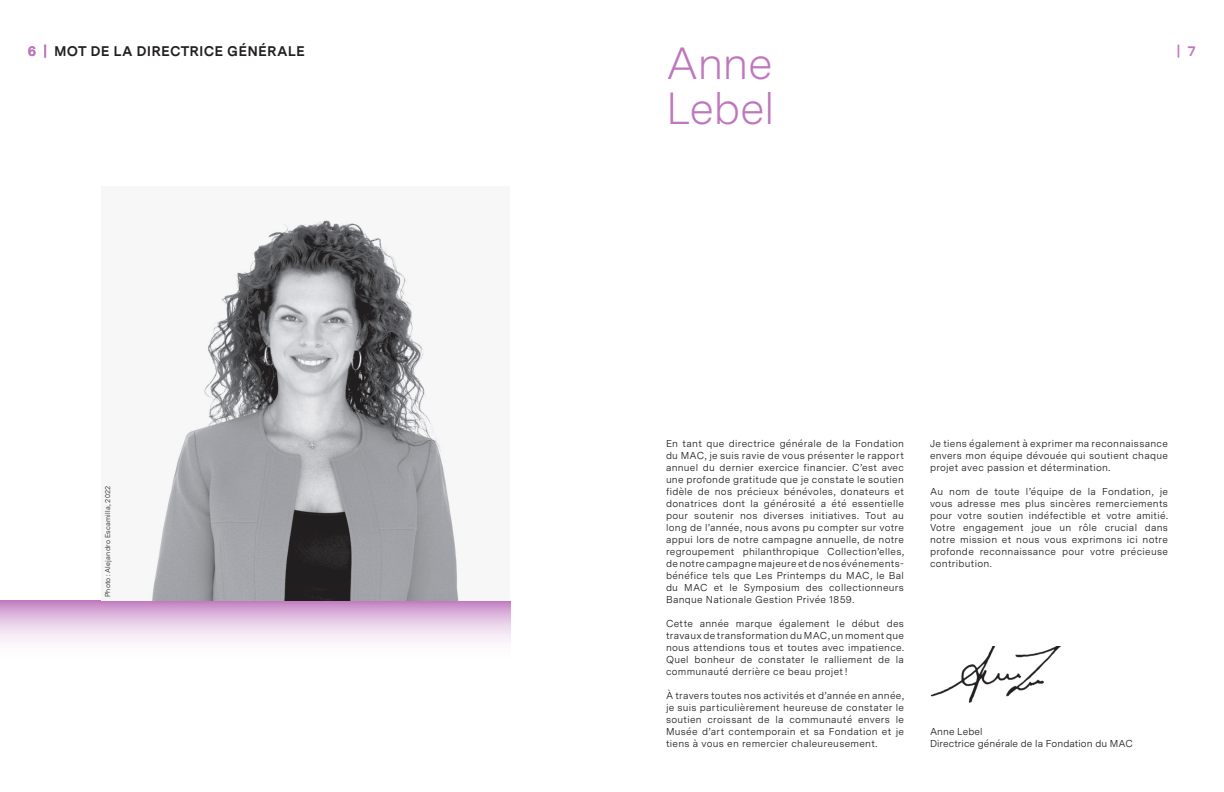
<style>
.page{position:relative;width:1224px;height:792px;background:#fff}
.page>*{position:absolute;margin:0;border:0;box-sizing:border-box;transform-origin:0 0}
.t1{font:300 45px/45px "Messina Sans";letter-spacing:-.015em;color:#be76bd}
.t2{font:700 14px "Messina Sans";letter-spacing:.01em;color:#231f20}
.t3{font:700 14px "Messina Sans";color:#be76bd}
.t4{font:10px/12px "Messina Sans";letter-spacing:.03em;color:#231f20;text-align:justify}
.t5{font:10px/12px "Messina Sans";letter-spacing:.005em;color:#231f20}
.t6{font:7px "Messina Sans";letter-spacing:.025em;color:#231f20}
.s1{color:#be76bd}
</style>
<div class="page">
<svg style="left:0;top:600px;width:510px;height:42px;background:#e2c4e1"></svg>
<img style="left:930px;top:646px;width:131px;height:57px">
<svg style="left:152px;top:219px;width:307px;height:381px"></svg>
<h2 class="t2" style="left:28px;top:40px;width:279px"><span class="s1">6 |</span> MOT DE LA DIRECTRICE GÉNÉRALE</h2>
<h2 class="t3" style="left:1177px;top:40px;width:20px">| 7</h2>
<h1 class="t1" style="left:666px;top:39px;width:110px">Anne<br>Lebel</h1>
<p class="t6" style="left:102px;top:597px;width:113px;rotate:-90deg">Photo: Alejandro Escamilla, 2022</p>
<p class="t4" style="left:666px;top:437px;width:240px">En tant que directrice générale de la Fondation du MAC, je suis ravie de vous présenter le rapport annuel du dernier exercice financier. C’est avec une profonde gratitude que je constate le soutien fidèle de nos précieux bénévoles, donateurs et donatrices dont la générosité a été essentielle pour soutenir nos diverses initiatives. Tout au long de l’année, nous avons pu compter sur votre appui lors de notre campagne annuelle, de notre regroupement philanthropique Collection’elles, de notre campagne majeure et de nos événements&shy;bénéfice tels que Les Printemps du MAC, le Bal du MAC et le Symposium des collectionneurs Banque Nationale Gestion Privée 1859.</p>
<p class="t4" style="left:666px;top:617px;width:240px">Cette année marque également le début des travaux de transformation du MAC, un moment que nous attendions tous et toutes avec impatience.<br>Quel bonheur de constater le ralliement de la communauté derrière ce beau projet!</p>
<p class="t4" style="left:666px;top:689px;width:240px">À travers toutes nos activités et d’année en année, je suis particulièrement heureuse de constater le soutien croissant de la communauté envers le Musée d’art contemporain et sa Fondation et je tiens à vous en remercier chaleureusement.</p>
<p class="t4" style="left:930px;top:437px;width:240px">Je tiens également à exprimer ma reconnaissance envers mon équipe dévouée qui soutient chaque projet avec passion et détermination.</p>
<p class="t4" style="left:930px;top:485px;width:240px">Au nom de toute l’équipe de la Fondation, je vous adresse mes plus sincères remerciements pour votre soutien indéfectible et votre amitié.<br>Votre engagement joue un rôle crucial dans notre mission et nous vous exprimons ici notre profonde reconnaissance pour votre précieuse contribution.</p>
<p class="t5" style="left:930px;top:725px;width:204px">Anne Lebel<br>Directrice générale de la Fondation du MAC</p>
</div>
